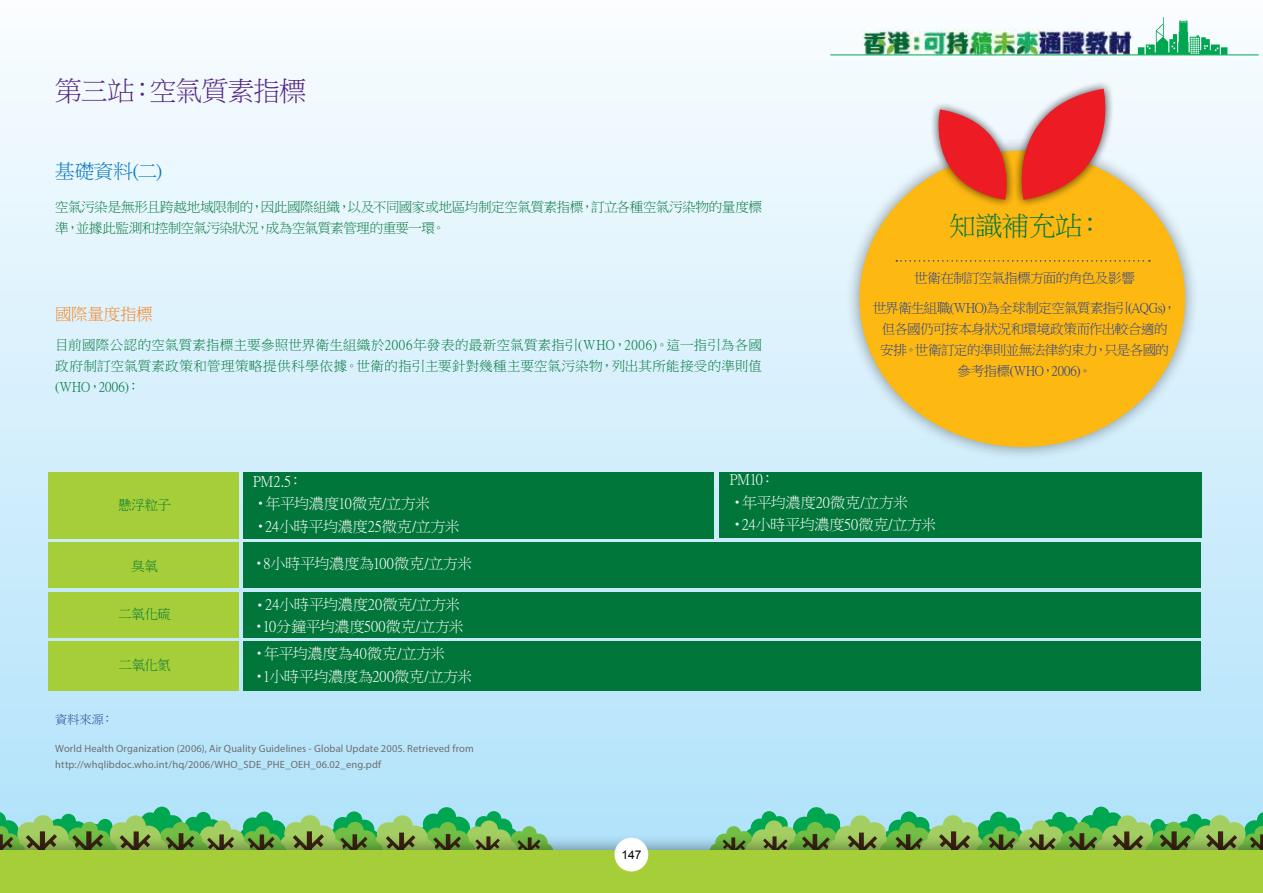
<style>
.page{position:relative;width:1263px;height:893px;background:#fff}
.page>*{position:absolute;margin:0;border:0;box-sizing:border-box;transform-origin:0 0}
.t1{font:27px "P Ming Li U";letter-spacing:-.04em;color:#542685}
.t2{font:27px "P Ming Li U";letter-spacing:-.02em;color:#00763a}
.t3{font:19.5px "P Ming Li U";color:#0071bc}
.t4{font:16.5px "P Ming Li U";letter-spacing:-.02em;color:#f5821f}
.t5{font:15px "P Ming Li U";letter-spacing:-.01em;color:#fff}
.t6{font:13.5px/21px "P Ming Li U";letter-spacing:-.02em;color:#00763a}
.t7{font:13.5px/21px "P Ming Li U";letter-spacing:-.04em;color:#24408f;text-align:center}
.t8{font:12px "P Ming Li U";color:#24408f}
.t9{font:12px "Arial";color:#000}
.t10{font:10.5px/16.5px "Myriad Pro";letter-spacing:.015em;color:#6d6e71}
.s1{font-family:"Myriad Pro"}
</style>
<div class="page">
<div style="left:0;top:0;width:1263px;height:893px;background:linear-gradient(to bottom,#fafdff,#abe0f6)"></div>
<img style="left:863px;top:30px;width:269px;height:25px">
<div style="left:49px;top:472px;width:190px;height:66px;background:#a6ce38"></div>
<div style="left:49px;top:543px;width:190px;height:45px;background:#a6ce38"></div>
<div style="left:49px;top:592px;width:190px;height:45px;background:#a6ce38"></div>
<div style="left:49px;top:642px;width:190px;height:49px;background:#a6ce38"></div>
<div style="left:243px;top:472px;width:471px;height:66px;background:#00763a"></div>
<div style="left:243px;top:543px;width:958px;height:45px;background:#00763a"></div>
<div style="left:243px;top:592px;width:958px;height:46px;background:#00763a"></div>
<div style="left:243px;top:642px;width:958px;height:49px;background:#00763a"></div>
<div style="left:845px;top:136px;width:354px;height:325px;background:#000;opacity:.4"></div>
<div style="left:859px;top:151px;width:326px;height:296px;background:#fdb812;border-radius:50%"></div>
<svg style="left:896px;top:260px;width:254px;height:2px"></svg>
<div style="left:929px;top:80px;width:185px;height:128px;background:#f3fafe"></div>
<div style="left:1013px;top:80px;width:101px;height:128px;background:#000;opacity:.4"></div>
<div style="left:929px;top:101px;width:86px;height:107px;background:#000;opacity:.4"></div>
<svg style="left:923px;top:89px;width:201px;height:111px"></svg>
<div style="left:719px;top:472px;width:482px;height:66px;background:#00763a"></div>
<svg style="left:710px;top:807px;width:553px;height:27px;background:#7dcca1"></svg>
<svg style="left:0;top:807px;width:553px;height:27px;background:#7dcca1"></svg>
<div style="left:0;top:834px;width:1263px;height:59px;background:#000;opacity:.4"></div>
<div style="left:0;top:850px;width:1263px;height:43px;background:#a6ce38"></div>
<div style="left:614px;top:838px;width:34px;height:33px;background:#fff;border-radius:50%"></div>
<svg style="left:1138px;top:17px;width:89px;height:38px"></svg>
<hr style="left:830px;top:55px;width:429px;height:1px;background:#00a650">
<h1 class="t1" style="left:55px;top:78px;width:252px">第三站：空氣質素指標</h1>
<h2 class="t3" style="left:55px;top:161px;width:108px">基礎資料(二)</h2>
<p class="t6" style="left:55px;top:196px;width:708px">空氣污染是無形且跨越地域限制的，因此國際組織，以及不同國家或地區均制定空氣質素指標，訂立各種空氣污染物的量度標準，並據此監測和控制空氣污染狀況，成為空氣質素管理的重要一環。</p>
<p class="t4" style="left:55px;top:306px;width:99px">國際量度指標</p>
<p class="t6" style="left:55px;top:334px;width:708px;text-align:justify">目前國際公認的空氣質素指標主要參照世界衛生組織於2006年發表的最新空氣質素指引(WHO，2006)。這一指引為各國政府制訂空氣質素政策和管理策略提供科學依據。世衛的指引主要針對幾種主要空氣污染物，列出其所能接受的準則值(WHO，2006)：</p>
<h1 class="t2" style="left:949px;top:212px;width:156px">知識補充站：</h1>
<p class="t7" style="left:914px;top:268px;width:222px">世衛在制訂空氣指標方面的角色及影響</p>
<p class="t7" style="left:873px;top:298px;width:305px">世界衛生組職(WHO)為全球制定空氣質素指引(AQGs)，但各國仍可按本身狀況和環境政策而作出較合適的<br>安排。世衛訂定的準則並無法律約束力，只是各國的參考指標(WHO，2006)。</p>
<p class="t6" style="left:118px;top:494px;width:54px">懸浮粒子</p>
<p class="t5" style="left:253px;top:474px;width:51px">PM2.5：</p>
<p class="t5" style="left:253px;top:496px;width:178px">•年平均濃度10微克/立方米</p>
<p class="t5" style="left:253px;top:519px;width:208px">•24小時平均濃度25微克/立方米</p>
<p class="t6" style="left:131px;top:555px;width:28px">臭氧</p>
<p class="t5" style="left:252px;top:556px;width:222px">•8小時平均濃度為100微克/立方米</p>
<p class="t6" style="left:118px;top:603px;width:55px">二氧化硫</p>
<p class="t5" style="left:258px;top:597px;width:204px"><span class="s1">•</span> 24小時平均濃度20微克/立方米</p>
<p class="t5" style="left:252px;top:619px;width:214px">•10分鐘平均濃度500微克/立方米</p>
<p class="t6" style="left:119px;top:654px;width:54px">二氧化氮</p>
<p class="t5" style="left:252px;top:646px;width:195px">•年平均濃度為40微克/立方米</p>
<p class="t5" style="left:252px;top:669px;width:222px">•1小時平均濃度為200微克/立方米</p>
<p class="t8" style="left:55px;top:713px;width:60px">資料來源：</p>
<p class="t10" style="left:55px;top:740px;width:420px">World Health Organization (2006), Air Quality Guidelines - Global Update 2005. Retrieved from http://whqlibdoc.who.int/hq/2006/WHO_SDE_PHE_OEH_06.02_eng.pdf</p>
<p class="t5" style="left:730px;top:472px;width:47px">PM10：</p>
<p class="t5" style="left:730px;top:495px;width:180px">•年平均濃度20微克/立方米</p>
<p class="t5" style="left:730px;top:517px;width:208px">•24小時平均濃度50微克/立方米</p>
<p class="t9" style="left:621px;top:847px;width:22px">147</p>
</div>
